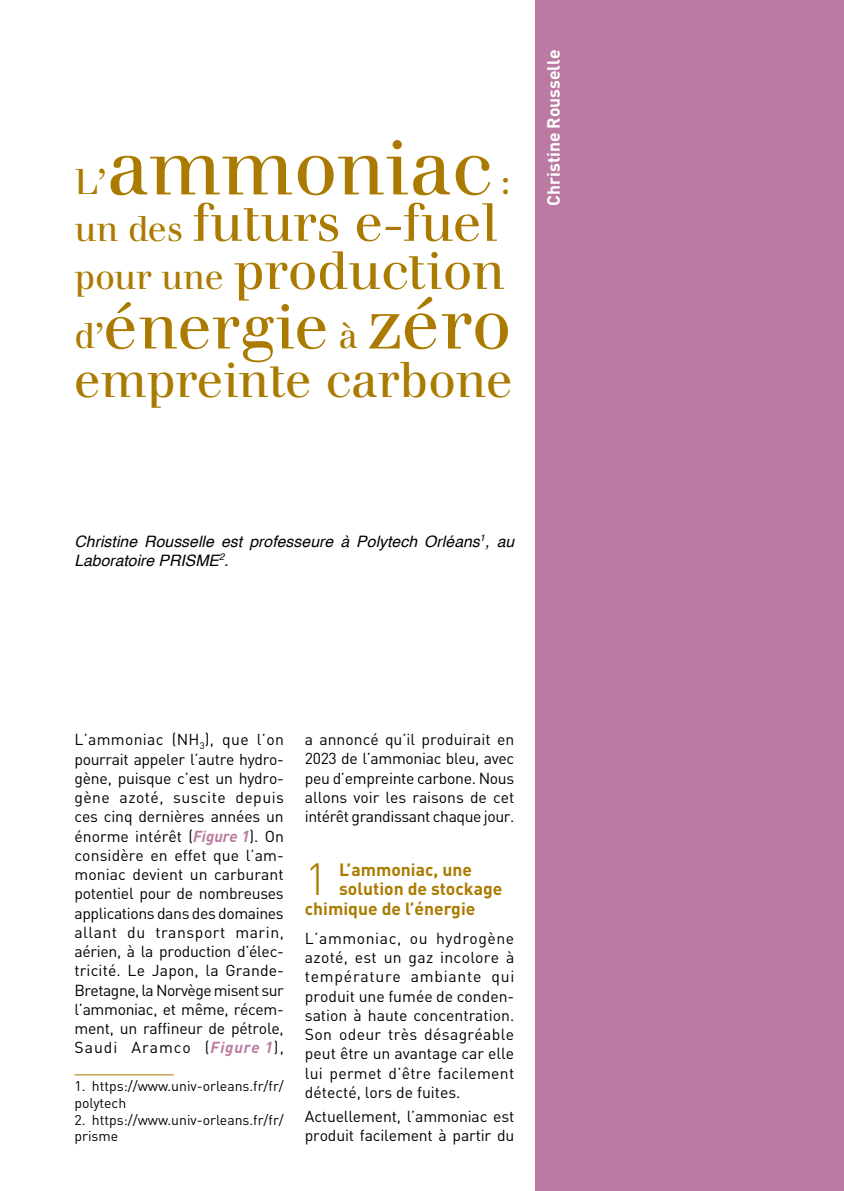
<style>
.page{position:relative;width:844px;height:1191px;background:#fff}
.page>*{position:absolute;margin:0;border:0;box-sizing:border-box;transform-origin:0 0}
.Chapitre_titre{font:77px "Apfelbaum";color:#aa7b00}
.Chapitre_titre-2{font:63px "Apfelbaum";color:#aa7b00}
.Chapitre_titre-3{font:52.5px/48.1px "Apfelbaum";color:#aa7b00}
.Chapitre_titre-4{font:49px "Apfelbaum";color:#aa7b00}
.Intertitre_1{font:300 44.45px "DIN";color:#aa7b00}
.Intertitre_1-2{font:700 17.5px "DIN";color:#aa7b00}
.Auteur_bandeau{font:700 17.5px "DIN";color:#fff}
.Texte_courant{font:15.75px/19.2px "DIN";letter-spacing:-.01em;color:#000;text-align:justify}
.Auteur_presentation{font:italic 15.75px/19.2px "Helvetica";letter-spacing:.005em;color:#000}
.Notes{font:14px/16.6px "DIN";color:#000}
.s1{font-size:35px}
.s2{font-size:70px}
.s3{font-weight:700;font-style:italic;color:#bb7aa1}
</style>
<div class="page">
<div style="left:535px;top:0;width:308px;height:1191px;background:#bb7aa1"></div>
<hr style="left:74px;top:1074px;width:100px;height:1px;background:#aa7b00">
<p class="Chapitre_titre" style="left:74px;top:121px;width:437px"><span class="s1">L’</span>ammoniac <span class="s1">:</span></p>
<p class="Chapitre_titre-3" style="left:74px;top:199px;width:432px"><span class="s1">un des</span> futurs e-fuel <span class="s1">pour une</span> production</p>
<p class="Chapitre_titre-2" style="left:74px;top:288px;width:438px"><span class="s1">d’</span>énergie <span class="s1">à</span> <span class="s2">zéro</span></p>
<p class="Chapitre_titre-4" style="left:74px;top:350px;width:439px">empreinte carbone</p>
<p class="Auteur_bandeau" style="left:542px;top:206px;width:158px;rotate:-90deg">Christine Rousselle</p>
<p class="Auteur_presentation" style="left:74px;top:532px;width:441px">Christine Rousselle est professeure à Polytech Orléans<sup>1</sup>, au<br>Laboratoire PRISME<sup>2</sup>.</p>
<p class="Texte_courant" style="left:74px;top:729px;width:211px">L’ammoniac (NH<sub>3</sub>), que l’on pourrait appeler l’autre hydro&shy;gène, puisque c’est un hydro&shy;gène azoté, suscite depuis ces cinq dernières années un énorme intérêt (<span class="s3">Figure 1</span>). On considère en effet que l’am&shy;moniac devient un carburant potentiel pour de nombreuses applications dans des domaines allant du transport marin, aérien, à la production d’élec&shy;tricité. Le Japon, la Grande-Bretagne, la Norvège misent sur l’ammoniac, et même, récem&shy;ment, un raffineur de pétrole, Saudi Aramco (<span class="s3">Figure 1</span>),</p>
<p class="Notes" style="left:74px;top:1077px;width:211px">1. https://www.univ-orleans.fr/fr/ polytech</p>
<p class="Notes" style="left:74px;top:1111px;width:211px">2. https://www.univ-orleans.fr/fr/ prisme</p>
<p class="Texte_courant" style="left:305px;top:729px;width:211px">a annoncé qu’il produirait en 2023 de l’ammoniac bleu, avec peu d’empreinte carbone. Nous allons voir les raisons de cet intérêt grandissant chaque jour.</p>
<p class="Intertitre_1" style="left:305px;top:852px;width:24px">1</p>
<p class="Intertitre_1-2" style="left:339px;top:858px;width:134px">L’ammoniac, une</p>
<p class="Intertitre_1-2" style="left:339px;top:877px;width:165px">solution de stockage</p>
<p class="Intertitre_1-2" style="left:305px;top:897px;width:172px">chimique de l’énergie</p>
<p class="Texte_courant" style="left:305px;top:928px;width:211px">L’ammoniac, ou hydrogène azoté, est un gaz incolore à température ambiante qui produit une fumée de conden&shy;sation à haute concentration.<br>Son odeur très désagréable peut être un avantage car elle lui permet d’être facilement détecté, lors de fuites.</p>
<p class="Texte_courant" style="left:305px;top:1106px;width:211px">Actuellement, l’ammoniac est produit facilement à partir du</p>
</div>
